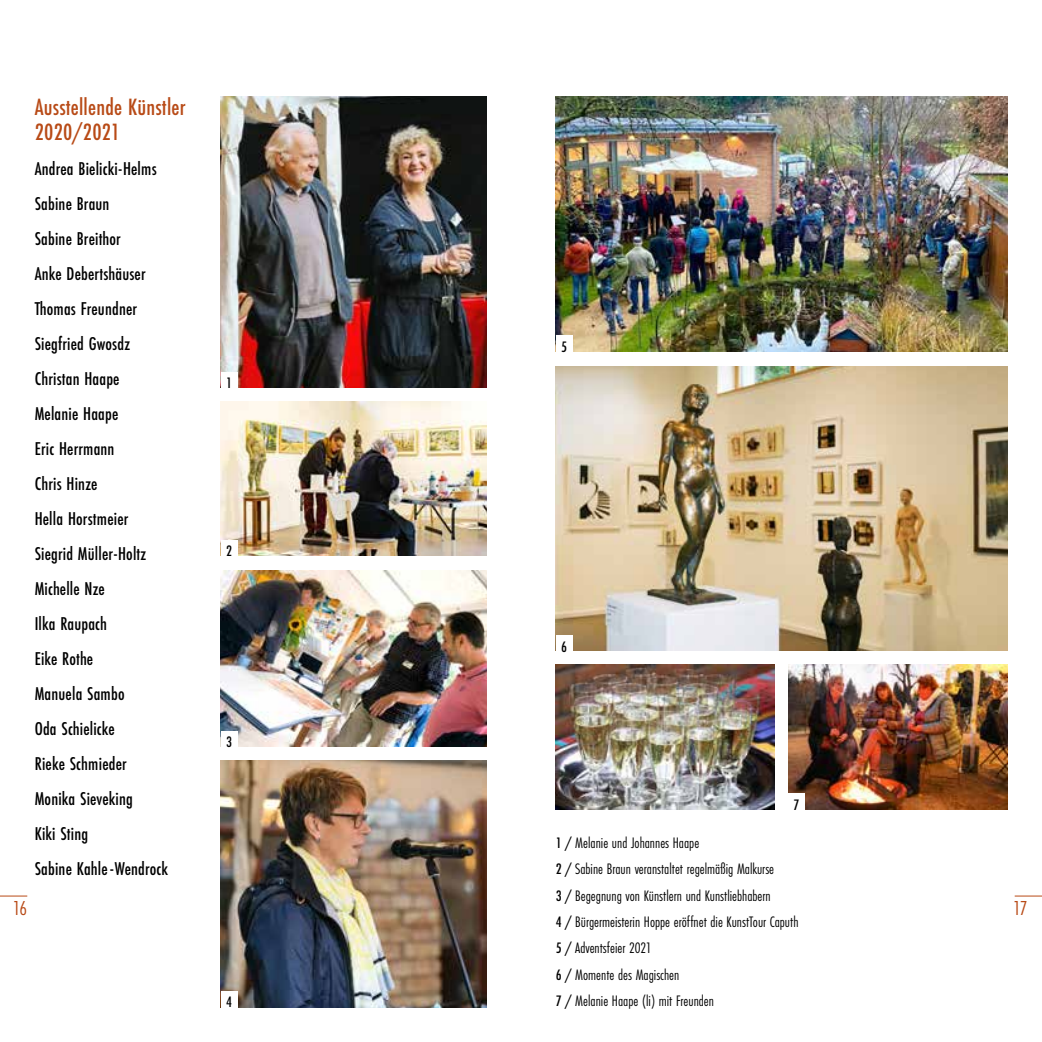
<style>
.page{position:relative;width:1042px;height:1042px;background:#fff}
.page>*{position:absolute;margin:0;border:0;box-sizing:border-box;transform-origin:0 0}
.t1{font:500 24.5px/24.5px "Futura PT Cond";letter-spacing:.01em;color:#b84a16}
.t2{font:21px "Futura PT Cond";color:#b84a16}
.t3{font:500 19.25px/35px "Futura PT Cond";letter-spacing:.01em;color:#000}
.t4{font:15.75px/26.2px "Futura PT Cond";color:#000}
.t5{font:500 15.75px "Futura PT Cond";color:#000}
.s1{font-weight:500}
</style>
<div class="page">
<svg style="left:0;top:895px;width:27px;height:1px"></svg>
<svg style="left:1014px;top:895px;width:28px;height:1px"></svg>
<img style="left:221px;top:570px;width:265px;height:176px">
<img style="left:221px;top:402px;width:265px;height:154px">
<img style="left:221px;top:760px;width:265px;height:247px">
<img style="left:221px;top:97px;width:265px;height:291px">
<div style="left:221px;top:372px;width:17px;height:16px;background:#fff"></div>
<div style="left:220px;top:540px;width:17px;height:16px;background:#fff"></div>
<div style="left:221px;top:731px;width:17px;height:16px;background:#fff"></div>
<img style="left:556px;top:665px;width:218px;height:144px">
<img style="left:556px;top:366px;width:451px;height:285px">
<img style="left:556px;top:97px;width:451px;height:255px">
<img style="left:788px;top:665px;width:219px;height:144px">
<div style="left:555px;top:336px;width:17px;height:16px;background:#fff"></div>
<div style="left:555px;top:635px;width:17px;height:16px;background:#fff"></div>
<div style="left:788px;top:793px;width:17px;height:16px;background:#fff"></div>
<div style="left:220px;top:991px;width:17px;height:16px;background:#fff"></div>
<p class="t1" style="left:35px;top:95px;width:152px">Ausstellende Künstler<br>2020/2021</p>
<p class="t3" style="left:35px;top:151px;width:135px">Andrea Bielicki-Helms<br>Sabine Braun<br>Sabine Breithor<br>Anke Debertshäuser<br>Thomas Freundner<br>Siegfried Gwosdz<br>Christan Haape<br>Melanie Haape<br>Eric Herrmann<br>Chris Hinze<br>Hella Horstmeier<br>Siegrid Müller-Holtz<br>Michelle Nze<br>Ilka Raupach<br>Eike Rothe<br>Manuela Sambo<br>Oda Schielicke<br>Rieke Schmieder<br>Monika Sieveking<br>Kiki Sting<br>Sabine Kahle-Wendrock</p>
<p class="t5" style="left:561px;top:337px;width:7px">5</p>
<p class="t5" style="left:226px;top:374px;width:7px">1</p>
<p class="t5" style="left:226px;top:541px;width:7px">2</p>
<p class="t5" style="left:561px;top:637px;width:7px">6</p>
<p class="t5" style="left:226px;top:733px;width:7px">3</p>
<p class="t5" style="left:793px;top:795px;width:7px">7</p>
<p class="t4" style="left:556px;top:830px;width:244px"><span class="s1">1 /</span> Melanie und Johannes Haape<br><span class="s1">2 /</span> Sabine Braun veranstaltet regelmäßig Malkurse<br><span class="s1">3 /</span> Begegnung von Künstlern und Kunstliebhabern<br><span class="s1">4 /</span> Bürgermeisterin Hoppe eröffnet die KunstTour Caputh <span class="s1">5 /</span> Adventsfeier 2021<br><span class="s1">6 /</span> Momente des Magischen<br><span class="s1">7 /</span> Melanie Haape (li) mit Freunden</p>
<p class="t2" style="left:13px;top:896px;width:16px">16</p>
<p class="t2" style="left:1013px;top:896px;width:16px">17</p>
<p class="t5" style="left:226px;top:993px;width:7px">4</p>
</div>
